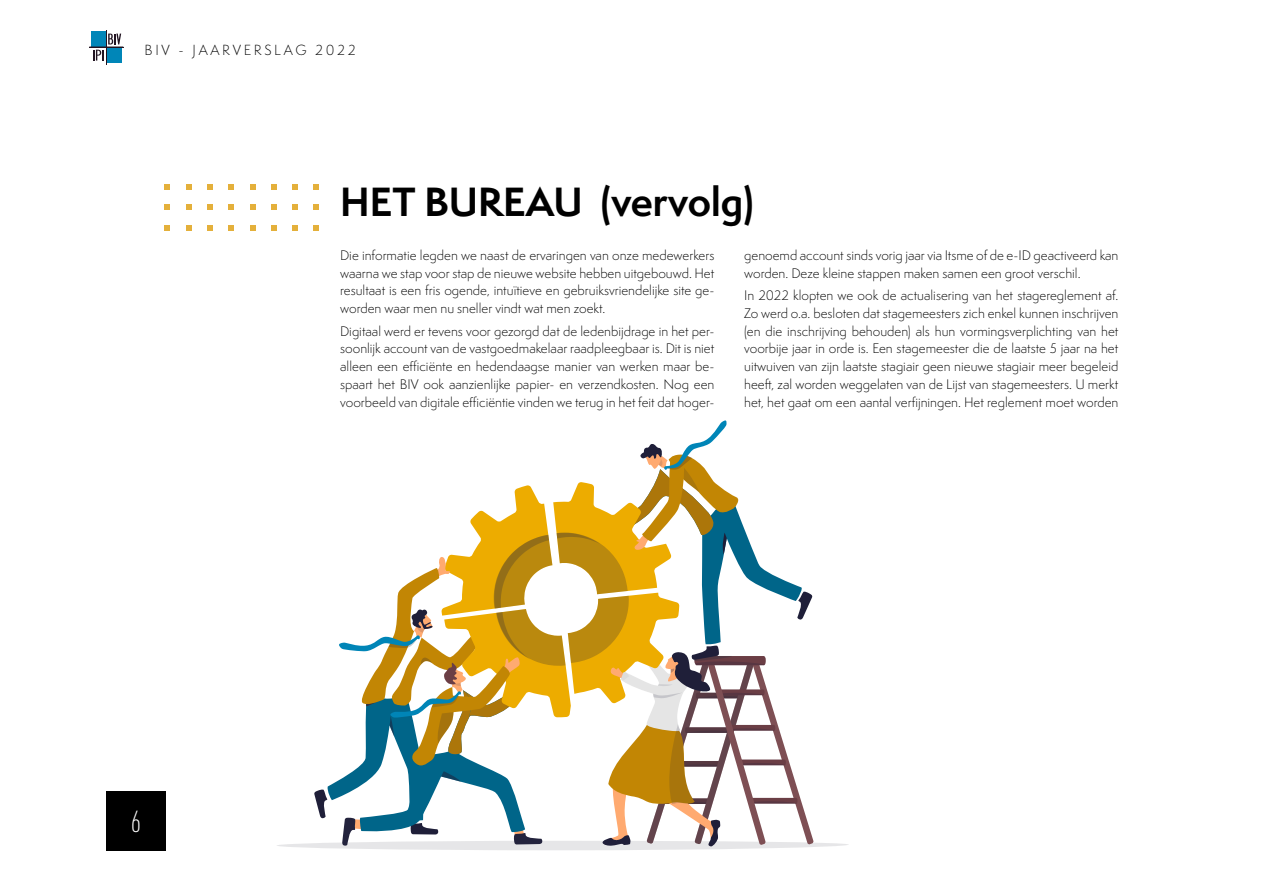
<style>
.page{position:relative;width:1263px;height:893px;background:#fff}
.page>*{position:absolute;margin:0;border:0;box-sizing:border-box;transform-origin:0 0}
.t1{font:700 37.5px "Semplicita Pro";color:#000}
.t2{font:300 condensed 30px "DINOT";color:#fff}
.t3{font:300 13.5px "Semplicita Pro";letter-spacing:.2em;color:#000}
.t4{font:300 12.75px/17.9px "Semplicita Pro";color:#000;text-align:justify}
</style>
<div class="page">
<div style="left:106px;top:791px;width:60px;height:59px;background:#000"></div>
<svg style="left:186px;top:184px;width:5px;height:5px"></svg>
<svg style="left:229px;top:184px;width:5px;height:5px"></svg>
<svg style="left:165px;top:184px;width:5px;height:5px"></svg>
<svg style="left:207px;top:184px;width:6px;height:5px"></svg>
<svg style="left:186px;top:205px;width:5px;height:5px"></svg>
<svg style="left:229px;top:205px;width:5px;height:5px"></svg>
<svg style="left:165px;top:205px;width:5px;height:5px"></svg>
<svg style="left:207px;top:205px;width:6px;height:5px"></svg>
<svg style="left:186px;top:225px;width:5px;height:5px"></svg>
<svg style="left:229px;top:225px;width:5px;height:5px"></svg>
<svg style="left:165px;top:225px;width:5px;height:5px"></svg>
<svg style="left:207px;top:225px;width:6px;height:5px"></svg>
<svg style="left:271px;top:184px;width:5px;height:5px"></svg>
<svg style="left:314px;top:184px;width:5px;height:5px"></svg>
<svg style="left:250px;top:184px;width:5px;height:5px"></svg>
<svg style="left:292px;top:184px;width:6px;height:5px"></svg>
<svg style="left:271px;top:205px;width:5px;height:5px"></svg>
<svg style="left:314px;top:205px;width:5px;height:5px"></svg>
<svg style="left:250px;top:205px;width:5px;height:5px"></svg>
<svg style="left:292px;top:205px;width:6px;height:5px"></svg>
<svg style="left:271px;top:225px;width:5px;height:5px"></svg>
<svg style="left:314px;top:225px;width:5px;height:5px"></svg>
<svg style="left:250px;top:225px;width:5px;height:5px"></svg>
<svg style="left:292px;top:225px;width:6px;height:5px"></svg>
<svg style="left:277px;top:420px;width:571px;height:430px"></svg>
<div style="left:91px;top:31px;width:15px;height:16px;background:#0086b8"></div>
<div style="left:106px;top:47px;width:16px;height:16px;background:#0086b8"></div>
<hr style="left:106px;top:30px;width:1px;height:34px;background:#211421">
<svg style="left:93px;top:50px;width:11px;height:11px"></svg>
<svg style="left:108px;top:34px;width:13px;height:10px"></svg>
<hr style="left:89px;top:47px;width:34px;height:1px;background:#211421">
<p class="t3" style="left:145px;top:41px;width:212px">BIV - JAARVERSLAG 2022</p>
<h2 class="t2" style="left:131px;top:804px;width:12px">6</h2>
<h1 class="t1" style="left:340px;top:173px;width:415px">HET BUREAU (vervolg)</h1>
<p class="t4" style="left:340px;top:246px;width:376px">Die informatie legden we naast de ervaringen van onze medewerkers waarna we stap voor stap de nieuwe website hebben uitgebouwd. Het resultaat is een fris ogende, intuïtieve en gebruiksvriendelijke site ge&shy;worden waar men nu sneller vindt wat men zoekt.</p>
<p class="t4" style="left:340px;top:322px;width:376px">Digitaal werd er tevens voor gezorgd dat de ledenbijdrage in het per&shy;soonlijk account van de vastgoedmakelaar raadpleegbaar is. Dit is niet alleen een efficiënte en hedendaagse manier van werken maar be&shy;spaart het BIV ook aanzienlijke papier- en verzendkosten. Nog een voorbeeld van digitale efficiëntie vinden we terug in het feit dat hoger-</p>
<p class="t4" style="left:744px;top:246px;width:376px">genoemd account sinds vorig jaar via Itsme of de e-ID geactiveerd kan worden. Deze kleine stappen maken samen een groot verschil.</p>
<p class="t4" style="left:744px;top:286px;width:376px">In 2022 klopten we ook de actualisering van het stagereglement af.<br>Zo werd o.a. besloten dat stagemeesters zich enkel kunnen inschrijven (en die inschrijving behouden) als hun vormingsverplichting van het voorbije jaar in orde is. Een stagemeester die de laatste 5 jaar na het uitwuiven van zijn laatste stagiair geen nieuwe stagiair meer begeleid heeft, zal worden weggelaten van de Lijst van stagemeesters. U merkt het, het gaat om een aantal verfijningen. Het reglement moet worden</p>
</div>
